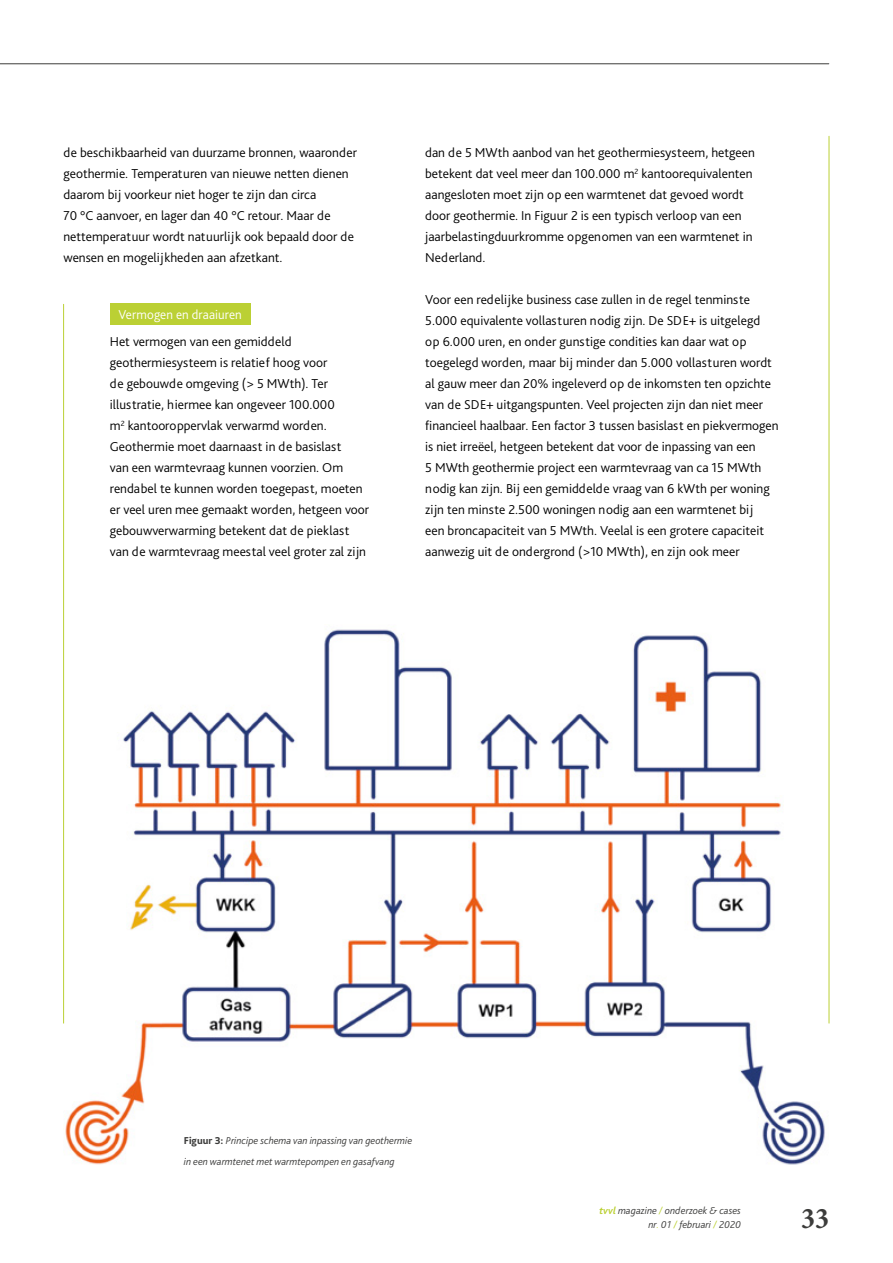
<style>
.page{position:relative;width:893px;height:1263px;background:#fff}
.page>*{position:absolute;margin:0;border:0;box-sizing:border-box;transform-origin:0 0}
.t1{font:700 condensed 30px "Minion Pro";color:#3c3c3b}
.t2{font:300 13.5px/21px "Bliss Pro";color:#000}
.t3{font:300 13.5px "Bliss Pro";letter-spacing:.01em;color:#fff}
.t4{font:italic 300 10.5px/13.5px "Bliss Pro";color:#3c3c3b;text-align:right}
.s1{font-weight:800;font-style:normal}
.s2{font-weight:700;color:#bbd034}
.s3{color:#bbd034}
</style>
<div class="page">
<img style="left:64px;top:624px;width:765px;height:541px">
<div style="left:110px;top:304px;width:141px;height:21px;background:#bbd034"></div>
<hr style="left:829px;top:136px;width:1px;height:887px;background:#bbd034">
<hr style="left:0;top:63px;width:829px;height:1px;background:#3c3c3b">
<hr style="left:63px;top:304px;width:1px;height:719px;background:#bbd034">
<p class="t2" style="left:63px;top:142px;width:295px">de beschikbaarheid van duurzame bronnen, waaronder geothermie. Temperaturen van nieuwe netten dienen daarom bij voorkeur niet hoger te zijn dan circa<br>70 °C aanvoer, en lager dan 40 °C retour. Maar de nettemperatuur wordt natuurlijk ook bepaald door de wensen en mogelijkheden aan afzetkant.</p>
<p class="t3" style="left:118px;top:306px;width:125px">Vermogen en draaiuren</p>
<p class="t2" style="left:110px;top:331px;width:261px">Het vermogen van een gemiddeld geothermiesysteem is relatief hoog voor<br>de gebouwde omgeving (&gt; 5 MWth). Ter illustratie, hiermee kan ongeveer 100.000<br>m<sup>2</sup> kantooroppervlak verwarmd worden.<br>Geothermie moet daarnaast in de basislast<br>van een warmtevraag kunnen voorzien. Om rendabel te kunnen worden toegepast, moeten er veel uren mee gemaakt worden, hetgeen voor gebouwverwarming betekent dat de pieklast van de warmtevraag meestal veel groter zal zijn</p>
<p class="t2" style="left:425px;top:142px;width:331px">dan de 5 MWth aanbod van het geothermiesysteem, hetgeen betekent dat veel meer dan 100.000 m<sup>2</sup> kantoorequivalenten aangesloten moet zijn op een warmtenet dat gevoed wordt door geothermie. In Figuur 2 is een typisch verloop van een jaarbelastingduurkromme opgenomen van een warmtenet in Nederland.</p>
<p class="t2" style="left:425px;top:289px;width:355px">Voor een redelijke business case zullen in de regel tenminste 5.000 equivalente vollasturen nodig zijn. De SDE+ is uitgelegd<br>op 6.000 uren, en onder gunstige condities kan daar wat op toegelegd worden, maar bij minder dan 5.000 vollasturen wordt al gauw meer dan 20% ingeleverd op de inkomsten ten opzichte van de SDE+ uitgangspunten. Veel projecten zijn dan niet meer financieel haalbaar. Een factor 3 tussen basislast en piekvermogen is niet irreëel, hetgeen betekent dat voor de inpassing van een<br>5 MWth geothermie project een warmtevraag van ca 15 MWth nodig kan zijn. Bij een gemiddelde vraag van 6 kWth per woning zijn ten minste 2.500 woningen nodig aan een warmtenet bij<br>een broncapaciteit van 5 MWth. Veelal is een grotere capaciteit aanwezig uit de ondergrond (&gt;10 MWth), en zijn ook meer</p>
<p class="t4" style="left:184px;top:1130px;width:230px;line-height:21px;text-align:left"><span class="s1">Figuur 3:</span> Principe schema van inpassing van geothermie in een warmtenet met warmtepompen en gasafvang</p>
<p class="t4" style="left:599px;top:1204px;width:143px"><span class="s2">tvvl</span> magazine <span class="s3">/</span> onderzoek &amp; cases nr<span class="s3">.</span> 01 <span class="s3">/</span> februari <span class="s3">/</span> 2020</p>
<h1 class="t1" style="left:801px;top:1197px;width:29px">33</h1>
</div>
